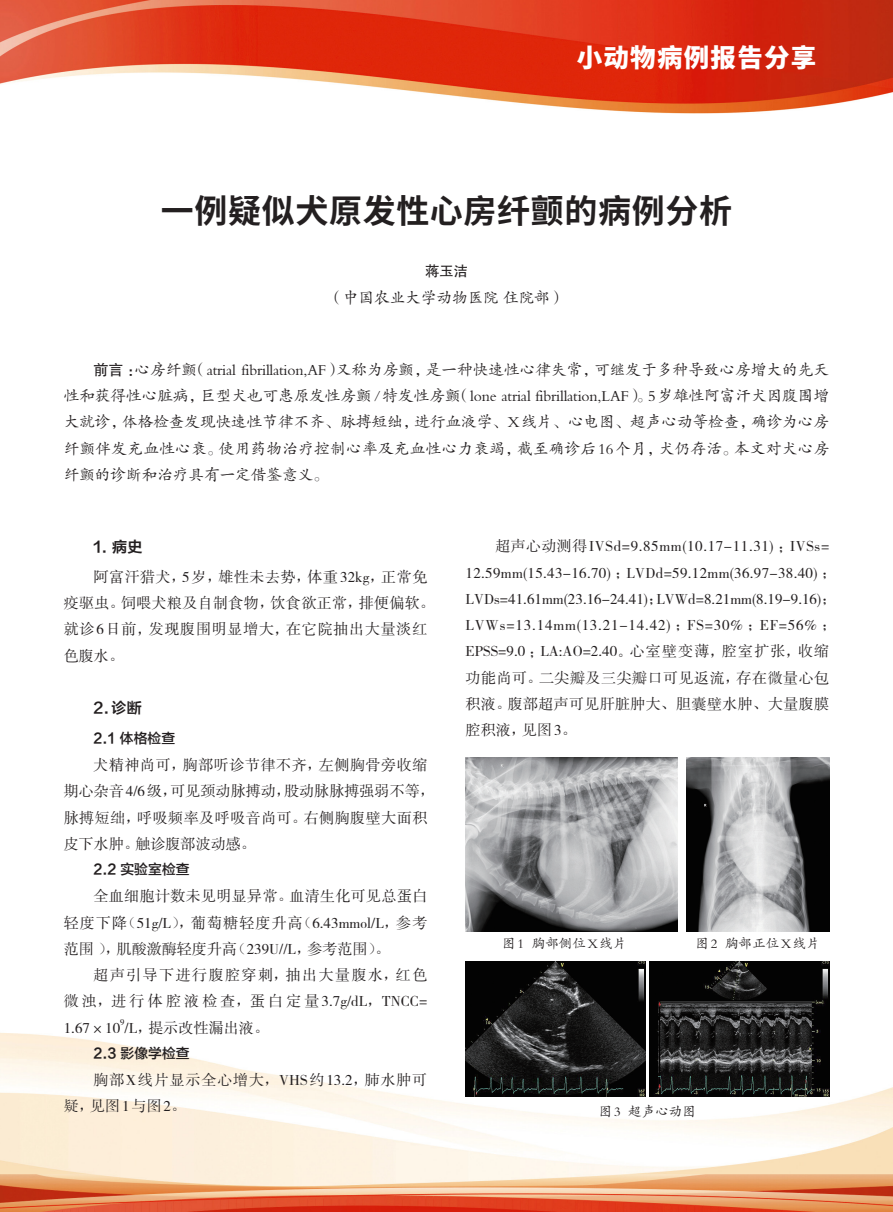
<style>
.page{position:relative;width:893px;height:1212px;background:#fff}
.page>*{position:absolute;margin:0;border:0;box-sizing:border-box;transform-origin:0 0}
.大标题{font:700 33px "Source Han Sans CN";letter-spacing:.02em;color:#231f20}
.t1{font:800 25.5px "Source Han Sans CN";letter-spacing:.05em;color:#fff}
.文章-正文{font:15.75px/26.2px "FZKTJW GB1 0";letter-spacing:.01em;color:#231f20;text-align:justify}
.作者单位{font:15.75px "FZKTJW GB1 0";letter-spacing:-.01em;color:#231f20}
.文章-正文-2{font:15px/26.2px "FZSSJW GB1 0";letter-spacing:.035em;color:#231f20}
.文章-正文-3{font:15px/26.2px "FZSSJW GB1 0";letter-spacing:.055em;color:#231f20}
._1{font:15px "FZLTZCHK GBK1 0";color:#231f20}
.作者{font:14.25px "FZHTJW GB1 0";color:#231f20}
._2{font:13.8px "FZLTZHK GBK1 0";letter-spacing:.005em;color:#231f20}
.图注{font:13.5px "FZKTJW GB1 0";letter-spacing:.005em;color:#231f20}
.文章-正文-4{font:8.7px "FZSSJW GB1 0";color:#231f20}
.s1{font-family:"FZHTJW GB1 0";font-size:15px}
.s2{font-family:"Sim Sun"}
</style>
<div class="page">
<img style="left:0;top:0;width:893px;height:1212px">
<img style="left:466px;top:757px;width:211px;height:174px">
<img style="left:686px;top:757px;width:143px;height:174px">
<img style="left:466px;top:961px;width:179px;height:135px">
<img style="left:650px;top:961px;width:179px;height:135px">
<h2 class="t1" style="left:577px;top:43px;width:241px">小动物病例报告分享</h2>
<p class="大标题" style="left:161px;top:192px;width:573px">一例疑似犬原发性心房纤颤的病例分析</p>
<p class="作者" style="left:425px;top:263px;width:44px">蒋玉洁</p>
<p class="作者单位" style="left:327px;top:290px;width:240px">（中国农业大学动物医院 住院部）</p>
<p class="文章-正文" style="left:64px;top:357px;width:767px;text-indent:30px"><span class="s1">前言：</span>心房纤颤（atrial fibrillation,AF）又称为房颤，是一种快速性心律失常，可继发于多种导致心房增大的先天性和获得性心脏病，巨型犬也可患原发性房颤/特发性房颤（lone atrial fibrillation,LAF）。5岁雄性阿富汗犬因腹围增大就诊，体格检查发现快速性节律不齐、脉搏短绌，进行血液学、X线片、心电图、超声心动等检查，确诊为心房纤颤伴发充血性心衰。使用药物治疗控制心率及充血性心力衰竭，截至确诊后16个月，犬仍存活。本文对犬心房纤颤的诊断和治疗具有一定借鉴意义。</p>
<p class="_1" style="left:94px;top:538px;width:50px">1. 病史</p>
<p class="文章-正文-2" style="left:64px;top:564px;width:373px;text-indent:30px">阿富汗猎犬<span class="s2">，</span>5岁<span class="s2">，</span>雄性未去势<span class="s2">，</span>体重32kg<span class="s2">，</span>正常免疫驱虫<span class="s2">。</span>饲喂犬粮及自制食物<span class="s2">，</span>饮食欲正常<span class="s2">，</span>排便偏软<span class="s2">。</span>就诊6日前<span class="s2">，</span>发现腹围明显增大<span class="s2">，</span>在它院抽出大量淡红色腹水<span class="s2">。</span></p>
<p class="_1" style="left:94px;top:700px;width:50px">2.诊断</p>
<p class="_2" style="left:94px;top:730px;width:83px">2.1 体格检查</p>
<p class="文章-正文-2" style="left:64px;top:752px;width:373px;text-indent:30px">犬精神尚可<span class="s2">，</span>胸部听诊节律不齐<span class="s2">，</span>左侧胸骨旁收缩期心杂音 4/6 级<span class="s2">，</span>可见颈动脉搏动<span class="s2">，</span>股动脉脉搏强弱不等<span class="s2">，</span>脉搏短绌<span class="s2">，</span>呼吸频率及呼吸音尚可<span class="s2">。</span>右侧胸腹壁大面积皮下水肿<span class="s2">。</span>触诊腹部波动感<span class="s2">。</span></p>
<p class="_2" style="left:94px;top:862px;width:98px">2.2 实验室检查</p>
<p class="文章-正文-2" style="left:64px;top:884px;width:365px;text-align:justify;text-indent:30px">全血细胞计数未见明显异常<span class="s2">。</span>血清生化可见总蛋白轻度下降<span class="s2">（</span>51g/L<span class="s2">），</span>葡萄糖轻度升高<span class="s2">（</span>6.43mmol/L<span class="s2">，</span>参考范围 <span class="s2">），</span>肌酸激酶轻度升高<span class="s2">（</span>239U//L<span class="s2">，</span>参考范围<span class="s2">）。</span></p>
<p class="文章-正文-2" style="left:64px;top:962px;width:365px;text-align:justify;text-indent:30px">超声引导下进行腹腔穿刺<span class="s2">，</span>抽出大量腹水<span class="s2">，</span>红色微浊<span class="s2">，</span>进行体腔液检查<span class="s2">，</span>蛋白定量 3.7g/dL<span class="s2">，</span>TNCC= 1.67×10 /L<span class="s2">，</span>提示改性漏出液<span class="s2">。</span></p>
<p class="文章-正文-4" style="left:120px;top:1018px;width:6px">9</p>
<p class="_2" style="left:94px;top:1045px;width:98px">2.3 影像学检查</p>
<p class="文章-正文-3" style="left:64px;top:1067px;width:365px;text-indent:30px">胸部X线片显示全心增大<span class="s2">，</span>VHS约13.2<span class="s2">，</span>肺水肿可疑<span class="s2">，</span>见图 1 与图 2<span class="s2">。</span></p>
<p class="文章-正文-2" style="left:466px;top:534px;width:373px;text-indent:30px">超声心动测得IVSd=9.85mm(10.17-11.31) <span class="s2">；</span>IVSs= 12.59mm(15.43-16.70) <span class="s2">；</span>LVDd=59.12mm(36.97-38.40) <span class="s2">；</span>LVDs=41.61mm(23.16-24.41)<span class="s2">；</span>LVWd=8.21mm(8.19-9.16)<span class="s2">；</span>LVWs=13.14mm(13.21-14.42) <span class="s2">；</span>FS=30% <span class="s2">；</span>EF=56% <span class="s2">；</span>EPSS=9.0 <span class="s2">；</span>LA:AO=2.40<span class="s2">。</span>心室壁变薄<span class="s2">，</span>腔室扩张<span class="s2">，</span>收缩功能尚可<span class="s2">。</span>二尖瓣及三尖瓣口可见返流<span class="s2">，</span>存在微量心包积液<span class="s2">。</span>腹部超声可见肝脏肿大<span class="s2">、</span>胆囊壁水肿<span class="s2">、</span>大量腹膜腔积液<span class="s2">，</span>见图 3<span class="s2">。</span></p>
<p class="图注" style="left:502px;top:937px;width:126px">图1 胸部侧位X线片</p>
<p class="图注" style="left:696px;top:937px;width:126px">图2 胸部正位X线片</p>
<p class="图注" style="left:599px;top:1104px;width:99px">图3 超声心动图</p>
</div>
